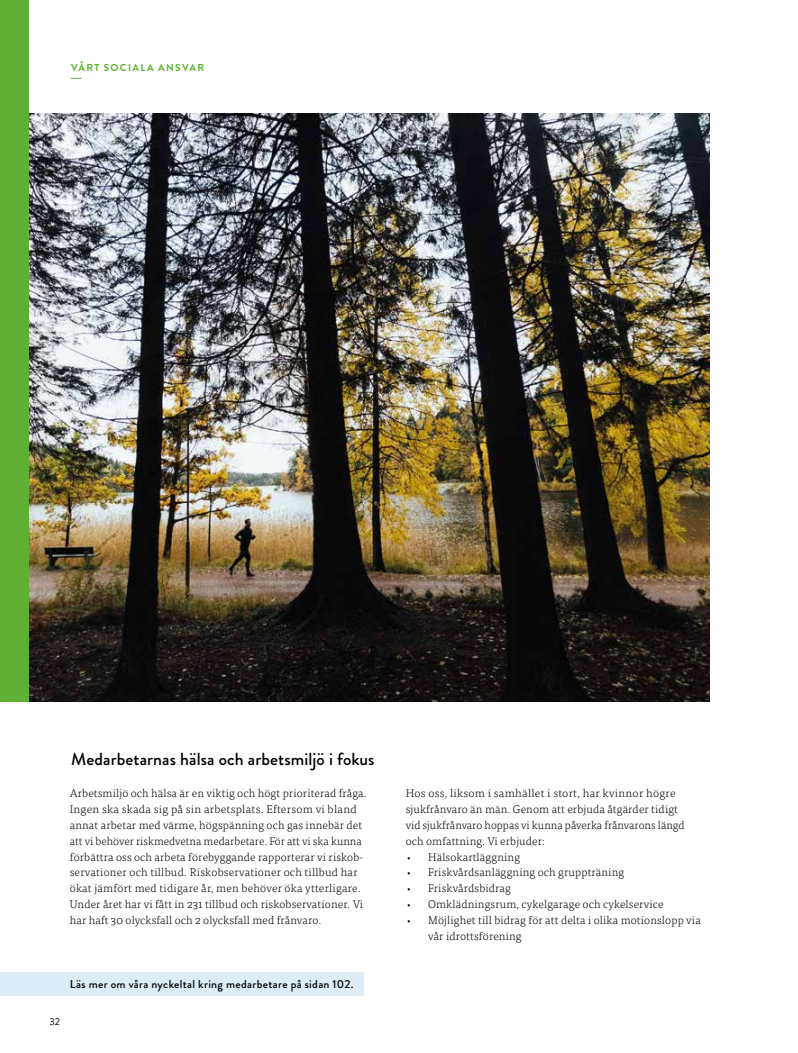
<style>
.page{position:relative;width:798px;height:1053px;background:#fff}
.page>*{position:absolute;margin:0;border:0;box-sizing:border-box;transform-origin:0 0}
.t1{font:500 17.5px "Brandon Grotesque";letter-spacing:.005em;color:#000}
.t2{font:500 11.5px "Brandon Grotesque";letter-spacing:.025em;color:#000}
.t3{font:300 11.25px/15.9px "Tisa OT";letter-spacing:.01em;color:#000}
.t4{font:700 10px "Brandon Grotesque";letter-spacing:.135em;color:#5eaf32}
.t5{font:10px "Brandon Grotesque";color:#000}
</style>
<div class="page">
<div style="left:0;top:972px;width:363px;height:24px;background:#deedf5"></div>
<img style="left:28px;top:113px;width:681px;height:589px">
<div style="left:0;top:0;width:28px;height:702px;background:#5eaf32"></div>
<p class="t4" style="left:71px;top:60px;width:135px">VÅRT SOCIALA ANSVAR</p>
<h1 class="t1" style="left:71px;top:746px;width:305px">Medarbetarnas hälsa och arbetsmiljö i fokus</h1>
<p class="t3" style="left:70px;top:785px;width:298px">Arbetsmiljö och hälsa är en viktig och högt prioriterad fråga.<br>Ingen ska skada sig på sin arbetsplats. Eftersom vi bland annat arbetar med värme, högspänning och gas innebär det att vi behöver riskmedvetna medarbetare. För att vi ska kunna förbättra oss och arbeta förebyggande rapporterar vi riskob&shy;servationer och tillbud. Riskobservationer och tillbud har ökat jämfört med tidigare år, men behöver öka ytterligare.<br>Under året har vi fått in 231 tillbud och riskobservationer. Vi har haft 30 olycksfall och 2 olycksfall med frånvaro.</p>
<p class="t3" style="left:405px;top:785px;width:280px">Hos oss, liksom i samhället i stort, har kvinnor högre sjukfrånvaro än män. Genom att erbjuda åtgärder tidigt vid sjukfrånvaro hoppas vi kunna påverka frånvarons längd och omfattning. Vi erbjuder:</p>
<p class="t3" style="left:405px;top:848px;width:116px">• Hälsokartläggning</p>
<p class="t3" style="left:405px;top:864px;width:220px">• Friskvårdsanläggning och gruppträning</p>
<p class="t3" style="left:405px;top:880px;width:107px">• Friskvårdsbidrag</p>
<p class="t3" style="left:405px;top:896px;width:259px">• Omklädningsrum, cykelgarage och cykelservice</p>
<p class="t3" style="left:428px;top:912px;width:274px;text-indent:-22px">• Möjlighet till bidrag för att delta i olika motionslopp via vår idrottsförening</p>
<p class="t5" style="left:50px;top:1014px;width:12px">32</p>
<p class="t2" style="left:70px;top:976px;width:285px">Läs mer om våra nyckeltal kring medarbetare på sidan 102.</p>
</div>
